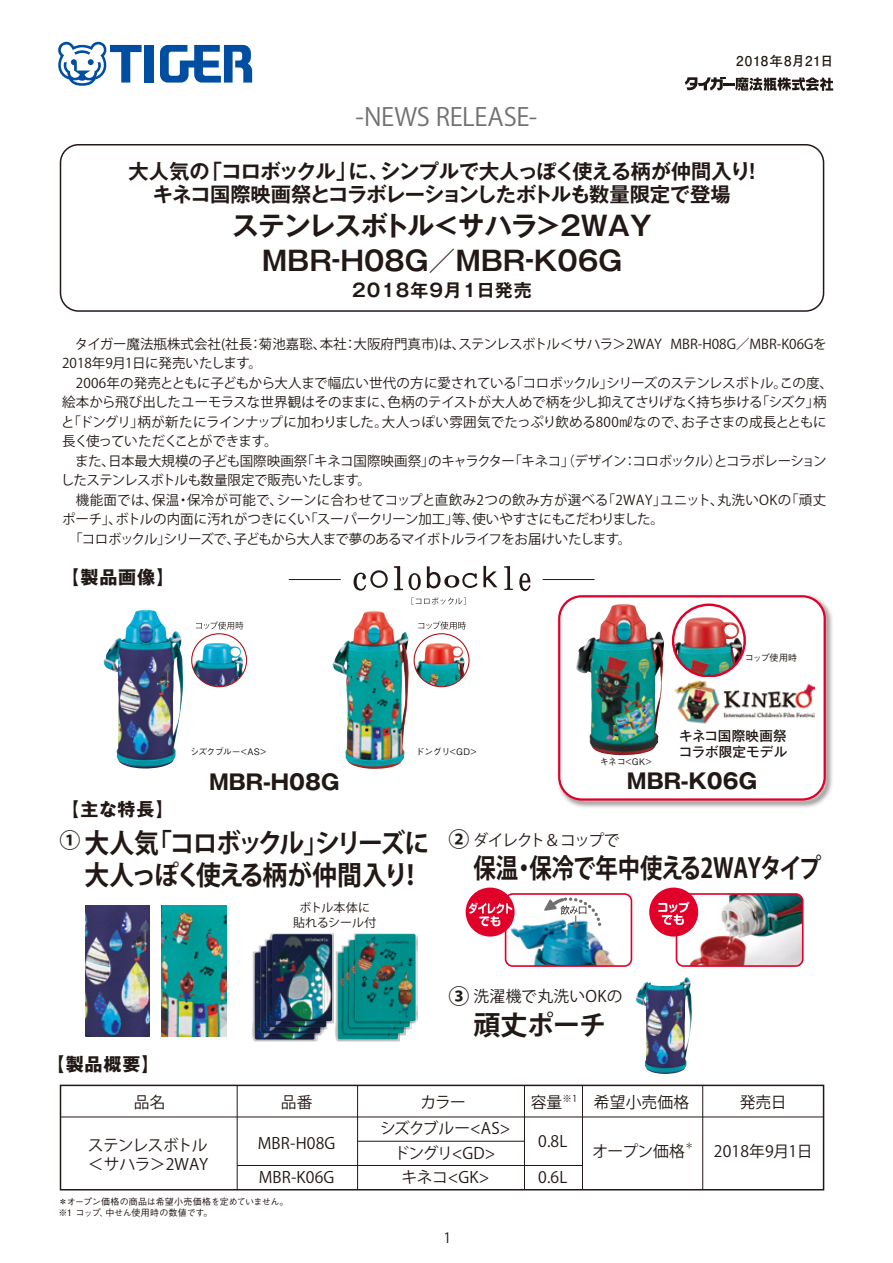
<style>
.page{position:relative;width:893px;height:1263px;background:#fff}
.page>*{position:absolute;margin:0;border:0;box-sizing:border-box;transform-origin:0 0}
.t1{font:700 27px/34.7px "Gothic MB101 Pro De";letter-spacing:-.12em;color:#221815;text-align:center}
.t2{font:700 27px/32.4px "Koz Go Pro";letter-spacing:-.085em;color:#221815;scale:.92 1}
.t3{font:700 27px "Koz Go Pro";letter-spacing:-.03em;color:#221815;scale:.83 1}
.t4{font:700 27px "Koz Go Pro";letter-spacing:-.06em;color:#221815}
.t5{font:24.9px "Koz Go Pro";letter-spacing:-.015em;color:#727171}
.t6{font:700 21px "Gothic MB101 Pro";color:#221815}
.t7{font:700 21px "Koz Go Pro";color:#221815}
.t8{font:700 20.25px/23px "Gothic MB101 Pro De";letter-spacing:-.035em;color:#221815;text-align:center}
.t9{font:700 18px "Gothic MB101 Pro";letter-spacing:.05em;color:#221815}
.t10{font:700 18px "Gothic MB101 Pro De";letter-spacing:.05em;color:#221815}
.t11{font:15.75px "Koz Go Pro";letter-spacing:.01em;color:#221815}
.t12{font:15.75px/24.5px "Koz Go Pro";letter-spacing:-.03em;color:#221815;text-align:center}
.t13{font:15.75px/19.5px "Koz Go Pro";letter-spacing:-.035em;color:#221815}
.t14{font:15.75px "Koz Go Pro";letter-spacing:-.08em;color:#221815}
.t15{font:14.1px "Koz Go Pro";color:#221815}
.t16{font:13.5px/19.5px "Koz Go Pro";letter-spacing:-.02em;color:#221815}
.t17{font:13.5px/19.5px "Koz Go Pro";color:#221815}
.t18{font:500 13.5px/16.5px "Gothic MB101 Pro";letter-spacing:.015em;color:#221815}
.t19{font:700 13.5px "Futo Go B101 Pro";letter-spacing:.045em;color:#221815}
.t20{font:12px/15px "Koz Go Pro";letter-spacing:.01em;color:#221815;text-align:center}
.t21{font:500 9px/10.8px "Gothic BBB Pro";letter-spacing:-.015em;color:#221815}
.t22{font:500 9px "Gothic BBB Pro";letter-spacing:-.075em;color:#221815}
.t23{font:8.85px "Koz Go Pro";color:#221815}
.s1{font-weight:700;font-size:21px}
</style>
<div class="page">
<img style="left:557px;top:595px;width:276px;height:213px">
<div style="left:558px;top:595px;width:268px;height:206px;border:4px solid #e1002a;border-radius:21px"></div>
<img style="left:560px;top:597px;width:263px;height:201px;border-radius:21px">
<div style="left:145px;top:45px;width:9px;height:38px;background:#004ea2"></div>
<svg style="left:160px;top:45px;width:92px;height:38px"></svg>
<svg style="left:58px;top:41px;width:84px;height:45px"></svg>
<div style="left:60px;top:144px;width:764px;height:168px;border:2px solid #221815;border-radius:18px"></div>
<div style="left:60px;top:1085px;width:764px;height:105px;border:2px solid #221815"></div>
<hr style="left:582px;top:1085px;width:1px;height:105px;background:#221815">
<hr style="left:524px;top:1085px;width:1px;height:105px;background:#221815">
<hr style="left:702px;top:1085px;width:1px;height:105px;background:#221815">
<hr style="left:357px;top:1085px;width:1px;height:105px;background:#221815">
<hr style="left:237px;top:1085px;width:1px;height:105px;background:#221815">
<hr style="left:60px;top:1116px;width:763px;height:1px;background:#221815">
<hr style="left:358px;top:1141px;width:167px;height:1px;background:#221815">
<hr style="left:237px;top:1165px;width:346px;height:1px;background:#221815">
<svg style="left:685px;top:77px;width:148px;height:14px"></svg>
<img style="left:508px;top:916px;width:107px;height:48px">
<div style="left:505px;top:893px;width:127px;height:74px;border:2px solid #e1002a;border-radius:7px"></div>
<svg style="left:544px;top:895px;width:59px;height:34px"></svg>
<img style="left:677px;top:894px;width:126px;height:72px">
<div style="left:676px;top:893px;width:127px;height:74px;border:2px solid #e1002a;border-radius:7px"></div>
<div style="left:649px;top:887px;width:49px;height:49px;background:#e1002a;border-radius:50%"></div>
<div style="left:466px;top:887px;width:49px;height:49px;background:#e1002a;border-radius:50%"></div>
<svg style="left:658px;top:902px;width:31px;height:23px"></svg>
<svg style="left:469px;top:902px;width:43px;height:24px"></svg>
<img style="left:592px;top:604px;width:31px;height:36px">
<img style="left:673px;top:605px;width:72px;height:71px;border-radius:50%">
<img style="left:673px;top:617px;width:34px;height:39px">
<div style="left:672px;top:603px;width:74px;height:75px;border:2px solid #e1002a;border-radius:50%"></div>
<img style="left:675px;top:677px;width:139px;height:52px">
<img style="left:104px;top:610px;width:78px;height:159px">
<img style="left:192px;top:643px;width:51px;height:44px">
<div style="left:191px;top:633px;width:56px;height:54px;border:1px solid #ae0e16;border-radius:50%"></div>
<svg style="left:196px;top:621px;width:47px;height:8px"></svg>
<img style="left:332px;top:611px;width:76px;height:158px">
<svg style="left:414px;top:634px;width:55px;height:53px"></svg>
<img style="left:415px;top:643px;width:50px;height:44px">
<div style="left:414px;top:633px;width:56px;height:54px;border:1px solid #ae0e16;border-radius:50%"></div>
<svg style="left:418px;top:621px;width:48px;height:8px"></svg>
<img style="left:86px;top:905px;width:64px;height:131px">
<img style="left:162px;top:905px;width:64px;height:131px">
<svg style="left:354px;top:570px;width:34px;height:21px"></svg>
<svg style="left:394px;top:566px;width:9px;height:24px"></svg>
<svg style="left:409px;top:573px;width:12px;height:17px"></svg>
<svg style="left:483px;top:566px;width:14px;height:21px"></svg>
<svg style="left:504px;top:566px;width:9px;height:24px"></svg>
<svg style="left:519px;top:573px;width:11px;height:18px"></svg>
<svg style="left:427px;top:566px;width:50px;height:22px"></svg>
<svg style="left:412px;top:597px;width:54px;height:8px"></svg>
<hr style="left:543px;top:579px;width:52px;height:1px;background:#221815">
<hr style="left:289px;top:579px;width:52px;height:1px;background:#221815">
<img style="left:636px;top:977px;width:54px;height:97px">
<img style="left:252px;top:951px;width:65px;height:91px">
<img style="left:255px;top:952px;width:60px;height:87px">
<img style="left:258px;top:945px;width:65px;height:91px">
<img style="left:260px;top:946px;width:61px;height:87px">
<img style="left:263px;top:939px;width:65px;height:91px">
<img style="left:266px;top:940px;width:60px;height:87px">
<img style="left:268px;top:933px;width:65px;height:91px">
<img style="left:272px;top:934px;width:60px;height:87px">
<img style="left:335px;top:951px;width:64px;height:91px">
<img style="left:338px;top:952px;width:60px;height:87px">
<img style="left:340px;top:945px;width:65px;height:91px">
<img style="left:343px;top:946px;width:61px;height:87px">
<img style="left:346px;top:939px;width:66px;height:91px">
<img style="left:349px;top:940px;width:61px;height:87px">
<img style="left:352px;top:933px;width:66px;height:91px">
<img style="left:355px;top:934px;width:60px;height:87px">
<h2 class="t5" style="left:356px;top:101px;width:183px">-NEWS RELEASE-</h2>
<p class="t19" style="left:736px;top:50px;width:99px">2018年8月21日</p>
<h3 class="t8" style="left:129px;top:157px;width:635px">大人気の「コロボックル」に、シンプルで大人っぽく使える柄が仲間入り！キネコ国際映画祭とコラボレーションしたボトルも数量限定で登場</h3>
<h1 class="t1" style="left:232px;top:205px;width:424px">ステンレスボトル＜サハラ＞２ＷＡＹ<br>ＭＢＲ‐Ｈ０８Ｇ／ＭＢＲ‐K０６Ｇ</h1>
<h3 class="t10" style="left:352px;top:275px;width:181px">2018年9月1日発売</h3>
<p class="t17" style="left:62px;top:335px;width:766px">　タイガー魔法瓶株式会社(社長：菊池嘉聡、本社：大阪府門真市)は、ステンレスボトル＜サハラ＞2WAY MBR-H08G／MBR-K06Gを<br>2018年9月1日に発売いたします。</p>
<p class="t16" style="left:61px;top:374px;width:774px;text-indent:15px">2006年の発売とともに子どもから大人まで幅広い世代の方に愛されている「コロボックル」シリーズのステンレスボトル。この度、絵本から飛び出したユーモラスな世界観はそのままに、色柄のテイストが大人めで柄を少し抑えてさりげなく持ち歩ける「シズク」柄と「ドングリ」柄が新たにラインナップに加わりました。大人っぽい雰囲気でたっぷり飲める800㎖なので、お子さまの成長とともに長く使っていただくことができます。<br>　また、日本最大規模の子ども国際映画祭「キネコ国際映画祭」のキャラクター「キネコ」（デザイン：コロボックル）とコラボレーションしたステンレスボトルも数量限定で販売いたします。</p>
<p class="t16" style="left:62px;top:491px;width:766px;text-indent:14px">機能面では、保温・保冷が可能で、シーンに合わせてコップと直飲み2つの飲み方が選べる「2WAY」ユニット、丸洗いOKの「頑丈ポーチ」、ボトルの内面に汚れがつきにくい「スーパークリーン加工」等、使いやすさにもこだわりました。<br>　「コロボックル」シリーズで、子どもから大人まで夢のあるマイボトルライフをお届けいたします。</p>
<h3 class="t9" style="left:61px;top:562px;width:115px">【製品画像】</h3>
<h3 class="t9" style="left:61px;top:794px;width:114px">【主な特長】</h3>
<p class="t22" style="left:190px;top:745px;width:78px">シズクブルー&lt;AS&gt;</p>
<p class="t21" style="left:415px;top:745px;width:63px">ドングリ&lt;GD&gt;</p>
<p class="t21" style="left:600px;top:755px;width:53px">キネコ&lt;GK&gt;</p>
<p class="t21" style="left:745px;top:652px;width:54px">コップ使用時</p>
<p class="t18" style="left:679px;top:725px;width:110px">キネコ国際映画祭コラボ限定モデル</p>
<h3 class="t6" style="left:209px;top:764px;width:132px">MBR-H08G</h3>
<h3 class="t6" style="left:627px;top:764px;width:132px">MBR-K06G</h3>
<h1 class="t2" style="left:85px;top:828px;width:376px">大人気「コロボックル」シリーズに大人っぽく使える柄が仲間入り！</h1>
<p class="t14" style="left:449px;top:830px;width:173px"><span class="s1">②　</span>ダイレクト＆コップで</p>
<h3 class="t7" style="left:60px;top:826px;width:43px">①　</h3>
<h1 class="t3" style="left:474px;top:851px;width:420px">保温・保冷で年中使える2WAYタイプ</h1>
<p class="t20" style="left:293px;top:900px;width:85px">ボトル本体に貼れるシール付</p>
<h3 class="t9" style="left:47px;top:1049px;width:115px">【製品概要】</h3>
<p class="t11" style="left:134px;top:1091px;width:33px">品名</p>
<p class="t13" style="left:88px;top:1135px;width:122px">ステンレスボトル＜サハラ＞2WAY</p>
<h3 class="t7" style="left:449px;top:982px;width:64px">③　　</h3>
<p class="t11" style="left:474px;top:986px;width:151px">洗濯機で丸洗いOKの</p>
<h1 class="t4" style="left:474px;top:1007px;width:134px">頑丈ポーチ</h1>
<p class="t11" style="left:281px;top:1091px;width:33px">品番</p>
<p class="t11" style="left:420px;top:1091px;width:47px">カラー</p>
<p class="t11" style="left:258px;top:1132px;width:79px">MBR-H08G</p>
<p class="t11" style="left:259px;top:1167px;width:77px">MBR-K06G</p>
<p class="t12" style="left:380px;top:1117px;width:132px">シズクブルー&lt;AS&gt;ドングリ&lt;GD&gt;<br>キネコ&lt;GK&gt;</p>
<p class="t11" style="left:531px;top:1091px;width:48px">容量<sup>※1</sup></p>
<p class="t11" style="left:538px;top:1131px;width:31px">0.8L</p>
<p class="t11" style="left:538px;top:1167px;width:31px">0.6L</p>
<p class="t11" style="left:594px;top:1091px;width:97px">希望小売価格</p>
<p class="t11" style="left:592px;top:1141px;width:94px">オープン価格</p>
<p class="t23" style="left:685px;top:1140px;width:10px">＊</p>
<p class="t21" style="left:59px;top:1195px;width:231px">＊オープン価格の商品は希望小売価格を定めていません。※1 コップ、中せん使用時の数値です。</p>
<p class="t15" style="left:443px;top:1229px;width:9px">1</p>
<p class="t11" style="left:740px;top:1091px;width:48px">発売日</p>
<p class="t11" style="left:714px;top:1141px;width:100px">2018年9月1日</p>
</div>
